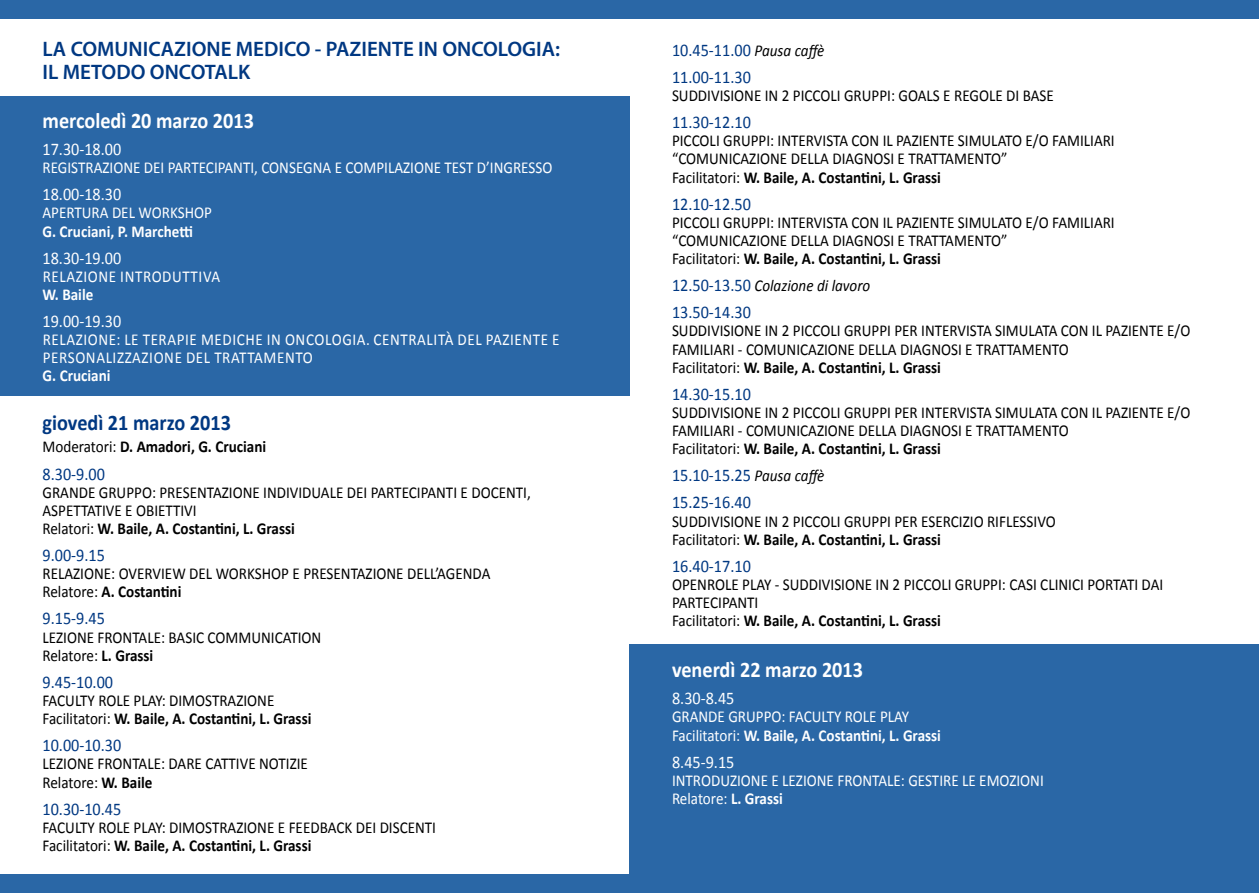
<style>
.page{position:relative;width:1259px;height:893px;background:#fff}
.page>*{position:absolute;margin:0;border:0;box-sizing:border-box;transform-origin:0 0}
.t1{font:700 22.35px "Calibri";color:#fff;scale:.91 1}
.t2{font:700 22.35px "Calibri";color:#003882;scale:.91 1}
.t3{font:600 21px/22.5px "Myriad Pro";color:#003882}
.t4{font:17.85px/27.2px "Calibri";color:#003882;scale:.91 1}
.t5{font:17.85px "Calibri";color:#fff;scale:.91 1}
.t6{font:16.65px/18.1px "Calibri";color:#000;scale:.91 1}
.t7{font:16.65px/18.1px "Calibri";color:#fff;scale:.91 1}
.t8{font:700 16.65px "Calibri";color:#fff;scale:.91 1}
.t9{font:700 16.65px "Calibri";color:#000;scale:.91 1}
.t10{font:italic 16.65px "Calibri";color:#000;scale:.91 1}
.s1{font-weight:400}
.s2{font-weight:700}
.s3{font-style:italic;font-size:16.65px;color:#000}
.s4{font-style:normal;font-size:17.85px;color:#003882}
</style>
<div class="page">
<div style="left:629px;top:644px;width:630px;height:249px;background:#2a67a6"></div>
<div style="left:0;top:0;width:1259px;height:19px;background:#2a67a6"></div>
<div style="left:0;top:874px;width:629px;height:19px;background:#2a67a6"></div>
<div style="left:0;top:96px;width:629px;height:299px;background:#2a67a6"></div>
<p class="t3" style="left:43px;top:37px;width:519px">LA COMUNICAZIONE MEDICO - PAZIENTE IN ONCOLOGIA:<br>IL METODO ONCOTALK</p>
<h1 class="t1" style="left:43px;top:106px;width:234px">mercoledì 20 marzo 2013</h1>
<p class="t5" style="left:43px;top:138px;width:88px">17.30-18.00</p>
<p class="t7" style="left:43px;top:159px;width:562px">REGISTRAZIONE DEI PARTECIPANTI, CONSEGNA E COMPILAZIONE TEST D’INGRESSO</p>
<p class="t5" style="left:43px;top:183px;width:88px">18.00-18.30</p>
<p class="t7" style="left:43px;top:204px;width:188px">APERTURA DEL WORKSHOP</p>
<p class="t8" style="left:43px;top:220px;width:167px">G. Cruciani, P. Marchetti</p>
<p class="t5" style="left:43px;top:246px;width:88px">18.30-19.00</p>
<p class="t7" style="left:43px;top:267px;width:20px">Relazione</p>
<p class="t7" style="left:120px;top:267px;width:11px">introduttiva</p>
<p class="t8" style="left:43px;top:284px;width:57px">W. Baile</p>
<p class="t5" style="left:43px;top:310px;width:88px">19.00-19.30</p>
<p class="t7" style="left:43px;top:331px;width:20px">Relazione</p>
<p class="t7" style="left:117px;top:331px;width:39px">: Le terapie</p>
<p class="t7" style="left:201px;top:331px;width:11px">mediche</p>
<p class="t7" style="left:267px;top:331px;width:31px">in oncologia</p>
<p class="t7" style="left:366px;top:331px;width:18px">. centralit</p>
<p class="t7" style="left:445px;top:331px;width:55px">à del paziente</p>
<p class="t7" style="left:552px;top:331px;width:7px">e</p>
<p class="t7" style="left:43px;top:349px;width:10px">personalizzazione</p>
<p class="t7" style="left:186px;top:349px;width:42px">del trattamento</p>
<p class="t8" style="left:43px;top:365px;width:76px">G. Cruciani</p>
<h1 class="t2" style="left:43px;top:408px;width:209px">giovedì 21 marzo 2013</h1>
<p class="t9" style="left:43px;top:436px;width:247px"><span class="s1">Moderatori:</span> D. Amadori, G. Cruciani</p>
<p class="t4" style="left:43px;top:460px;width:70px">8.30-9.00</p>
<p class="t6" style="left:43px;top:483px;width:538px">GRANDE GRUPPO: PRESENTAZIONE INDIVIDUALE DEI PARTECIPANTI E DOCENTI,<br>ASPETTATIVE E OBIETTIVI<br>Relatori: <span class="s2">W. Baile, A. Costantini, L. Grassi</span></p>
<p class="t4" style="left:43px;top:542px;width:70px">9.00-9.15</p>
<p class="t6" style="left:43px;top:565px;width:494px">RELAZIONE: OVERVIEW DEL WORKSHOP E PRESENTAZIONE DELL’AGENDA<br>Relatore: <span class="s2">A. Costantini</span></p>
<p class="t4" style="left:43px;top:605px;width:70px">9.15-9.45</p>
<p class="t6" style="left:43px;top:628px;width:308px">LEZIONE FRONTALE: BASIC COMMUNICATION<br>Relatore: <span class="s2">L. Grassi</span></p>
<p class="t4" style="left:43px;top:668px;width:79px">9.45-10.00</p>
<p class="t6" style="left:43px;top:691px;width:297px">FACULTY ROLE PLAY: DIMOSTRAZIONE<br>Facilitatori: <span class="s2">W. Baile, A. Costantini, L. Grassi</span></p>
<p class="t4" style="left:43px;top:732px;width:88px">10.00-10.30</p>
<p class="t6" style="left:43px;top:755px;width:293px">LEZIONE FRONTALE: DARE CATTIVE NOTIZIE<br>Relatore: <span class="s2">W. Baile</span></p>
<p class="t4" style="left:43px;top:795px;width:88px">10.30-10.45</p>
<p class="t6" style="left:43px;top:818px;width:434px">FACULTY ROLE PLAY: DIMOSTRAZIONE E FEEDBACK DEI DISCENTI<br>Facilitatori: <span class="s2">W. Baile, A. Costantini, L. Grassi</span></p>
<p class="t4" style="left:672px;top:36px;width:169px">10.45-11.00 <span class="s3">Pausa caffè<br></span>11.00-11.30</p>
<p class="t6" style="left:672px;top:86px;width:421px">SUDDIVISIONE IN 2 PICCOLI GRUPPI: GOALS E REGOLE DI BASE</p>
<p class="t4" style="left:672px;top:109px;width:88px">11.30-12.10</p>
<p class="t6" style="left:672px;top:132px;width:488px">PICCOLI GRUPPI: INTERVISTA CON IL PAZIENTE SIMULATO E/O FAMILIARI “COMUNICAZIONE DELLA DIAGNOSI E TRATTAMENTO”<br>Facilitatori: <span class="s2">W. Baile, A. Costantini, L. Grassi</span></p>
<p class="t4" style="left:672px;top:190px;width:88px">12.10-12.50</p>
<p class="t6" style="left:672px;top:213px;width:488px">PICCOLI GRUPPI: INTERVISTA CON IL PAZIENTE SIMULATO E/O FAMILIARI “COMUNICAZIONE DELLA DIAGNOSI E TRATTAMENTO”<br>Facilitatori: <span class="s2">W. Baile, A. Costantini, L. Grassi</span></p>
<p class="t10" style="left:672px;top:274px;width:219px"><span class="s4">12.50-13.50</span> Colazione di lavoro</p>
<p class="t4" style="left:672px;top:299px;width:88px">13.50-14.30</p>
<p class="t6" style="left:672px;top:322px;width:571px">SUDDIVISIONE IN 2 PICCOLI GRUPPI PER INTERVISTA SIMULATA CON IL PAZIENTE E/O<br>FAMILIARI - COMUNICAZIONE DELLA DIAGNOSI E TRATTAMENTO<br>Facilitatori: <span class="s2">W. Baile, A. Costantini, L. Grassi</span></p>
<p class="t4" style="left:672px;top:380px;width:88px">14.30-15.10</p>
<p class="t6" style="left:672px;top:403px;width:571px">SUDDIVISIONE IN 2 PICCOLI GRUPPI PER INTERVISTA SIMULATA CON IL PAZIENTE E/O<br>FAMILIARI - COMUNICAZIONE DELLA DIAGNOSI E TRATTAMENTO<br>Facilitatori: <span class="s2">W. Baile, A. Costantini, L. Grassi</span></p>
<p class="t4" style="left:672px;top:462px;width:169px">15.10-15.25 <span class="s3">Pausa caffè<br></span>15.25-16.40</p>
<p class="t6" style="left:672px;top:512px;width:423px">SUDDIVISIONE IN 2 PICCOLI GRUPPI PER ESERCIZIO RIFLESSIVO<br>Facilitatori: <span class="s2">W. Baile, A. Costantini, L. Grassi</span></p>
<p class="t4" style="left:672px;top:552px;width:88px">16.40-17.10</p>
<p class="t6" style="left:672px;top:575px;width:541px">OPENROLE PLAY - SUDDIVISIONE IN 2 PICCOLI GRUPPI: CASI CLINICI PORTATI DAI<br>PARTECIPANTI<br>Facilitatori: <span class="s2">W. Baile, A. Costantini, L. Grassi</span></p>
<h1 class="t1" style="left:672px;top:655px;width:211px">venerdì 22 marzo 2013</h1>
<p class="t5" style="left:672px;top:687px;width:70px">8.30-8.45</p>
<p class="t7" style="left:672px;top:708px;width:297px">GRANDE GRUPPO: FACULTY ROLE PLAY<br>Facilitatori: <span class="s2">W. Baile, A. Costantini, L. Grassi</span></p>
<p class="t5" style="left:672px;top:750px;width:70px">8.45-9.15</p>
<p class="t7" style="left:672px;top:771px;width:410px">INTRODUZIONE E LEZIONE FRONTALE: GESTIRE LE EMOZIONI<br>Relatore: <span class="s2">L. Grassi</span></p>
</div>
